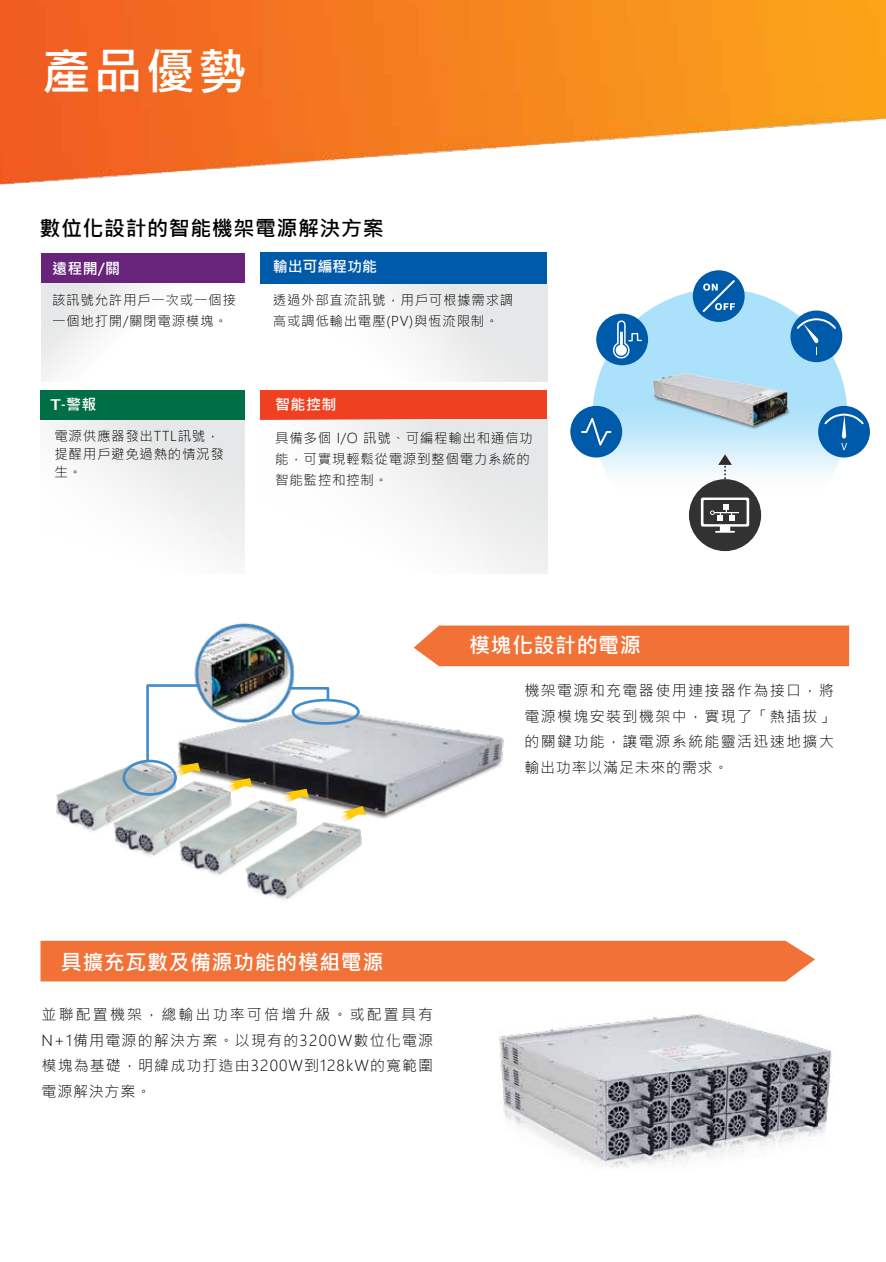
<style>
.page{position:relative;width:886px;height:1262px;background:#fff}
.page>*{position:absolute;margin:0;border:0;box-sizing:border-box;transform-origin:0 0}
.t1{font:700 49.5px "Microsoft Jheng Hei";color:#fff}
.t2{font:700 21px "Microsoft Jheng Hei";letter-spacing:.025em;color:#fff}
.t3{font:700 21px "Microsoft Jheng Hei";letter-spacing:.025em;color:#000}
.t4{font:300 15px/25.5px "Microsoft Jheng Hei";letter-spacing:.07em;color:#000;text-align:justify}
.t5{font:700 15px "Microsoft Jheng Hei";letter-spacing:-.01em;color:#fff}
.t6{font:600 15px "Lucida Sans";color:#fff}
.t7{font:300 13.5px/21px "Microsoft Jheng Hei";letter-spacing:.05em;color:#000}
.s1{font-family:"Microsoft Jheng Hei";font-weight:700}
</style>
<div class="page">
<img style="left:0;top:0;width:885px;height:563px">
<img style="left:202px;top:702px;width:302px;height:117px">
<img style="left:56px;top:763px;width:89px;height:69px">
<img style="left:98px;top:774px;width:151px;height:83px">
<img style="left:163px;top:793px;width:152px;height:83px">
<img style="left:227px;top:813px;width:156px;height:88px">
<svg style="left:222px;top:778px;width:30px;height:14px"></svg>
<svg style="left:278px;top:788px;width:31px;height:14px"></svg>
<svg style="left:336px;top:806px;width:30px;height:15px"></svg>
<img style="left:194px;top:623px;width:118px;height:111px">
<svg style="left:145px;top:683px;width:57px;height:93px"></svg>
<svg style="left:287px;top:685px;width:43px;height:17px"></svg>
<div style="left:122px;top:759px;width:55px;height:36px;border:3px solid #438cca;border-radius:50%"></div>
<div style="left:291px;top:698px;width:68px;height:26px;border:3px solid #438cca;border-radius:50%"></div>
<img style="left:499px;top:1013px;width:334px;height:154px">
<div style="left:260px;top:283px;width:287px;height:98px;background:linear-gradient(to right,#fff,#e4e5e6)"></div>
<div style="left:42px;top:283px;width:203px;height:98px;background:linear-gradient(to right,#eeeeef,#fff)"></div>
<div style="left:41px;top:253px;width:204px;height:30px;background:#67247a"></div>
<div style="left:260px;top:390px;width:287px;height:30px;background:#ef4122"></div>
<div style="left:260px;top:252px;width:287px;height:31px;background:#005aaa"></div>
<div style="left:40px;top:420px;width:205px;height:153px;background:linear-gradient(to right,#fdfdfd,#eaebec)"></div>
<div style="left:260px;top:420px;width:287px;height:153px;background:linear-gradient(to right,#fff,#e7e8e9)"></div>
<div style="left:40px;top:390px;width:205px;height:30px;background:#006f45"></div>
<svg style="left:592px;top:288px;width:255px;height:254px"></svg>
<div style="left:817px;top:406px;width:52px;height:51px;background:#005aaa;border-radius:50%"></div>
<svg style="left:824px;top:413px;width:39px;height:37px"></svg>
<div style="left:692px;top:270px;width:52px;height:52px;background:#005aaa;border-radius:50%"></div>
<svg style="left:702px;top:280px;width:32px;height:32px"></svg>
<div style="left:570px;top:406px;width:52px;height:51px;background:#005aaa;border-radius:50%"></div>
<svg style="left:581px;top:417px;width:30px;height:28px"></svg>
<div style="left:790px;top:310px;width:52px;height:52px;background:#005aaa;border-radius:50%"></div>
<svg style="left:796px;top:318px;width:39px;height:37px"></svg>
<div style="left:596px;top:313px;width:51px;height:52px;background:#005aaa;border-radius:50%"></div>
<svg style="left:612px;top:319px;width:30px;height:40px"></svg>
<img style="left:631px;top:357px;width:167px;height:82px">
<div style="left:688px;top:479px;width:72px;height:72px;background:#333232;border-radius:50%"></div>
<svg style="left:718px;top:454px;width:13px;height:26px"></svg>
<svg style="left:700px;top:497px;width:49px;height:35px"></svg>
<div style="left:40px;top:940px;width:774px;height:41px;background:#f27137"></div>
<div style="left:413px;top:625px;width:435px;height:41px;background:#f27137"></div>
<h1 class="t1" style="left:42px;top:41px;width:207px">產品優勢</h1>
<h2 class="t3" style="left:40px;top:215px;width:345px">數位化設計的智能機架電源解決方案</h2>
<p class="t5" style="left:52px;top:258px;width:70px">遠程開/關</p>
<p class="t7" style="left:52px;top:289px;width:185px">該訊號允許用戶一次或一個接一個地打開/關閉電源模塊。</p>
<p class="t5" style="left:273px;top:257px;width:106px">輸出可編程功能</p>
<p class="t7" style="left:273px;top:289px;width:242px">透過外部直流訊號，用戶可根據需求調高或調低輸出電壓(PV)與恆流限制。</p>
<p class="t6" style="left:51px;top:396px;width:47px">T-<span class="s1">警報</span></p>
<p class="t5" style="left:275px;top:395px;width:63px">智能控制</p>
<p class="t7" style="left:54px;top:427px;width:171px;line-height:18px">電源供應器發出TTL訊號，提醒用戶避免過熱的情況發生。</p>
<p class="t7" style="left:275px;top:427px;width:259px">具備多個 I/O 訊號、可編程輸出和通信功能，可實現輕鬆從電源到整個電力系統的智能監控和控制。</p>
<h2 class="t2" style="left:469px;top:631px;width:173px">模塊化設計的電源</h2>
<p class="t4" style="left:524px;top:677px;width:311px">機架電源和充電器使用連接器作為接口，將電源模塊安裝到機架中，實現了「熱插拔」的關鍵功能，讓電源系統能靈活迅速地擴大輸出功率以滿足未來的需求。</p>
<h2 class="t2" style="left:61px;top:949px;width:324px">具擴充瓦數及備源功能的模組電源</h2>
<p class="t4" style="left:42px;top:1001px;width:393px">並聯配置機架，總輸出功率可倍增升級。或配置具有N+1備用電源的解決方案。以現有的3200W數位化電源模塊為基礎，明緯成功打造由3200W到128kW的寬範圍電源解決方案。</p>
</div>
